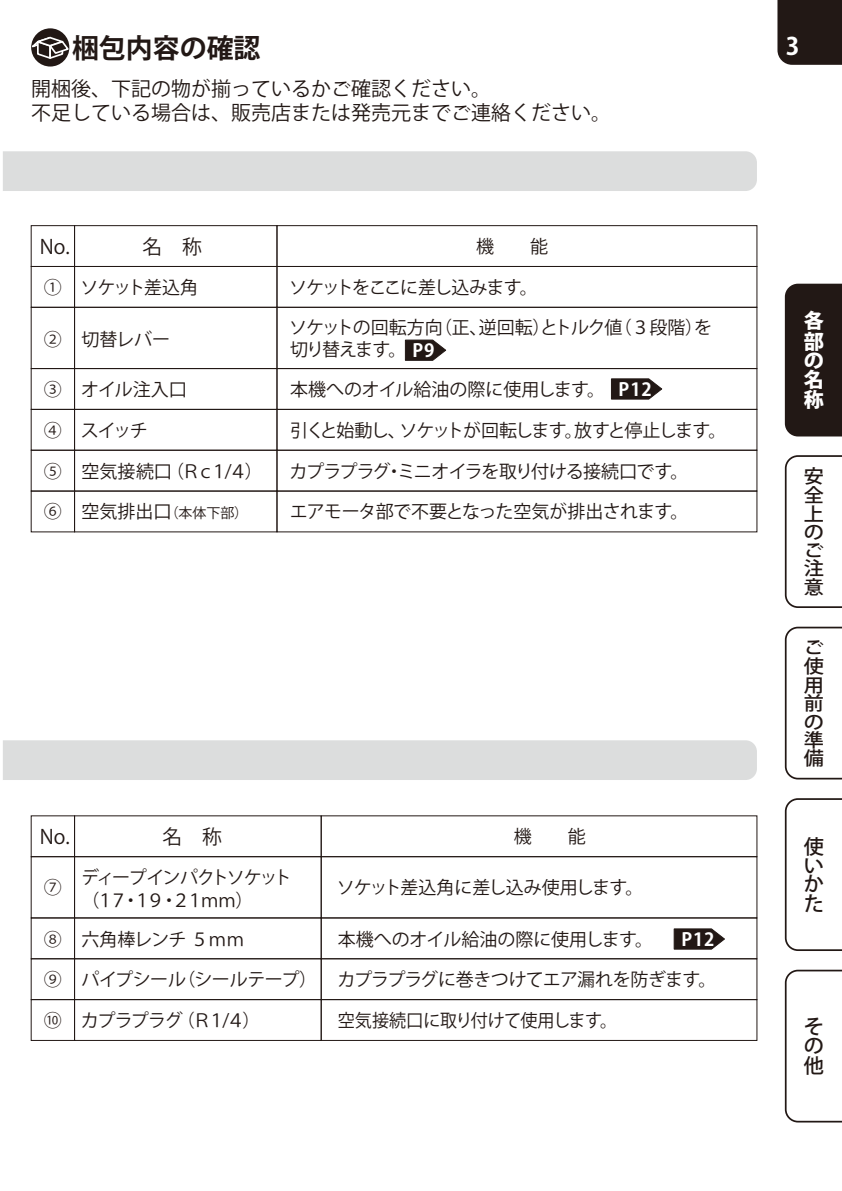
<style>
.page{position:relative;width:842px;height:1191px;background:#fff}
.page>*{position:absolute;margin:0;border:0;box-sizing:border-box;transform-origin:0 0}
.t1{font:700 27px "Koz Go Pr 6 N";color:#221815}
.t2{font:700 24px "Koz Go Pr 6 N";color:#fff}
.t3{font:500 20.2px/19.2px "Koz Go Pr 6 N";color:#221815;text-align:justify}
.t4{font:800 20.2px/19.6px "Koz Go Pr 6 N";color:#fff;text-align:justify}
.t5{font:20px/24px "Koz Go Pr 6 N";color:#221815}
.t6{font:19.8px "Koz Go Pr 6 N";color:#221815}
.t7{font:500 18.8px/18.4px "Koz Go Pr 6 N";color:#221815;text-align:justify;scale:1.08 1}
.t8{font:18px "Koz Go Pr 6 N";letter-spacing:-.04em;color:#221815}
.t9{font:18px "Koz Go Pr 6 N";color:#221815}
.t10{font:18px/21.6px "Koz Go Pr 6 N";letter-spacing:-.06em;color:#221815}
.t11{font:18px "Koz Go Pr 6 N";letter-spacing:-.08em;color:#221815}
.t12{font:18px/22.2px "Koz Go Pr 6 N";letter-spacing:-.12em;color:#221815}
.t13{font:18px "Koz Go Pr 6 N";letter-spacing:-.065em;color:#221815}
.t14{font:18px "Koz Go Pr 6 N";letter-spacing:-.01em;color:#221815;scale:.95 1}
.t15{font:18px "Koz Go Pr 6 N";letter-spacing:-.09em;color:#221815}
.t16{font:700 18px "Koz Go Pr 6 N";letter-spacing:.05em;color:#fff}
.s1{font-weight:700;color:#fff}
.s2{font-size:14px}
</style>
<div class="page">
<div style="left:276px;top:225px;width:481px;height:42px;border:1px solid #221815"></div>
<div style="left:74px;top:225px;width:203px;height:42px;border:1px solid #221815"></div>
<div style="left:31px;top:225px;width:44px;height:42px;border:1px solid #221815"></div>
<div style="left:276px;top:266px;width:481px;height:42px;border:1px solid #221815"></div>
<div style="left:74px;top:266px;width:203px;height:42px;border:1px solid #221815"></div>
<div style="left:31px;top:266px;width:44px;height:42px;border:1px solid #221815"></div>
<div style="left:276px;top:307px;width:481px;height:62px;border:1px solid #221815"></div>
<div style="left:74px;top:307px;width:203px;height:62px;border:1px solid #221815"></div>
<div style="left:31px;top:307px;width:44px;height:62px;border:1px solid #221815"></div>
<div style="left:276px;top:368px;width:481px;height:42px;border:1px solid #221815"></div>
<div style="left:74px;top:368px;width:203px;height:42px;border:1px solid #221815"></div>
<div style="left:31px;top:368px;width:44px;height:42px;border:1px solid #221815"></div>
<div style="left:276px;top:409px;width:481px;height:42px;border:1px solid #221815"></div>
<div style="left:74px;top:409px;width:203px;height:42px;border:1px solid #221815"></div>
<div style="left:31px;top:409px;width:44px;height:42px;border:1px solid #221815"></div>
<div style="left:276px;top:450px;width:481px;height:41px;border:1px solid #221815"></div>
<div style="left:74px;top:450px;width:203px;height:41px;border:1px solid #221815"></div>
<div style="left:31px;top:450px;width:44px;height:41px;border:1px solid #221815"></div>
<div style="left:276px;top:490px;width:481px;height:42px;border:1px solid #221815"></div>
<div style="left:74px;top:490px;width:203px;height:42px;border:1px solid #221815"></div>
<div style="left:31px;top:490px;width:44px;height:42px;border:1px solid #221815"></div>
<div style="left:321px;top:856px;width:436px;height:62px;border:1px solid #221815"></div>
<div style="left:74px;top:856px;width:248px;height:62px;border:1px solid #221815"></div>
<div style="left:31px;top:856px;width:44px;height:62px;border:1px solid #221815"></div>
<div style="left:321px;top:917px;width:436px;height:42px;border:1px solid #221815"></div>
<div style="left:74px;top:917px;width:248px;height:42px;border:1px solid #221815"></div>
<div style="left:31px;top:917px;width:44px;height:42px;border:1px solid #221815"></div>
<div style="left:321px;top:958px;width:436px;height:42px;border:1px solid #221815"></div>
<div style="left:74px;top:958px;width:248px;height:42px;border:1px solid #221815"></div>
<div style="left:31px;top:958px;width:44px;height:42px;border:1px solid #221815"></div>
<div style="left:321px;top:999px;width:436px;height:42px;border:1px solid #221815"></div>
<div style="left:74px;top:999px;width:248px;height:42px;border:1px solid #221815"></div>
<div style="left:31px;top:999px;width:44px;height:42px;border:1px solid #221815"></div>
<div style="left:784px;top:283px;width:58px;height:154px;background:#221815"></div>
<svg style="left:784px;top:455px;width:58px;height:153px"></svg>
<svg style="left:784px;top:626px;width:58px;height:154px"></svg>
<svg style="left:784px;top:798px;width:58px;height:153px"></svg>
<svg style="left:784px;top:969px;width:58px;height:154px"></svg>
<div style="left:777px;top:0;width:65px;height:65px;background:#221815"></div>
<div style="left:3px;top:151px;width:754px;height:40px;background:#dcdddd"></div>
<div style="left:3px;top:740px;width:754px;height:40px;background:#dcdddd"></div>
<div style="left:31px;top:28px;width:38px;height:39px;background:#221815;border-radius:50%"></div>
<svg style="left:31px;top:35px;width:39px;height:25px"></svg>
<svg style="left:404px;top:339px;width:43px;height:22px"></svg>
<svg style="left:610px;top:378px;width:53px;height:22px"></svg>
<svg style="left:673px;top:928px;width:52px;height:22px"></svg>
<h1 class="t1" style="left:72px;top:33px;width:190px">梱包内容の確認</h1>
<p class="t5" style="left:31px;top:77px;width:581px">開梱後、下記の物が揃っているかご確認ください。<br>不足している場合は、販売店または発売元までご連絡ください。</p>
<p class="t6" style="left:40px;top:235px;width:31px">No.</p>
<p class="t6" style="left:142px;top:235px;width:61px">名　称</p>
<p class="t8" style="left:476px;top:236px;width:73px">機　　能</p>
<p class="t13" style="left:44px;top:277px;width:156px">① ソケット差込角</p>
<p class="t15" style="left:289px;top:277px;width:250px">ソケットをここに差し込みます。</p>
<p class="t8" style="left:81px;top:329px;width:90px">切替レバー</p>
<p class="t10" style="left:289px;top:317px;width:424px">ソケットの回転方向（正、逆回転）とトルク値（３段階）を切り替えます。 <span class="s1">P9</span></p>
<p class="t8" style="left:44px;top:329px;width:19px">②</p>
<p class="t8" style="left:44px;top:379px;width:145px">③ オイル注入口</p>
<p class="t9" style="left:290px;top:379px;width:317px">本機へのオイル給油の際に使用します。</p>
<p class="t8" style="left:44px;top:420px;width:106px">④ スイッチ</p>
<p class="t11" style="left:290px;top:420px;width:438px">引くと始動し、ソケットが回転します。放すと停止します。</p>
<p class="t9" style="left:44px;top:461px;width:220px">⑤ 空気接続口（Ｒｃ１/４）</p>
<p class="t8" style="left:289px;top:461px;width:401px">カプラプラグ・ミニオイラを取り付ける接続口です。</p>
<p class="t16" style="left:619px;top:379px;width:35px">P12</p>
<p class="t8" style="left:44px;top:501px;width:206px">⑥ 空気排出口<span class="s2">（本体下部）</span></p>
<p class="t8" style="left:290px;top:501px;width:400px">エアモータ部で不要となった空気が排出されます。</p>
<p class="t6" style="left:40px;top:825px;width:31px">No.</p>
<p class="t6" style="left:162px;top:825px;width:61px">名　称</p>
<p class="t8" style="left:514px;top:826px;width:73px">機　　能</p>
<p class="t12" style="left:81px;top:867px;width:212px">ディープインパクトソケット（１７・１９・２１ｍｍ）</p>
<p class="t8" style="left:44px;top:877px;width:19px">⑦</p>
<p class="t8" style="left:337px;top:877px;width:308px">ソケット差込角に差し込み使用します。</p>
<p class="t9" style="left:44px;top:928px;width:202px">⑧ 六角棒レンチ ５ｍｍ</p>
<p class="t9" style="left:338px;top:928px;width:317px">本機へのオイル給油の際に使用します。</p>
<p class="t8" style="left:44px;top:969px;width:674px">⑨ パイプシール（シールテープ） カプラプラグに巻きつけてエア漏れを防ぎます。</p>
<p class="t13" style="left:44px;top:1010px;width:218px">⑩ カプラプラグ（Ｒ１/４）</p>
<p class="t14" style="left:338px;top:1010px;width:296px">空気接続口に取り付けて使用します。</p>
<p class="t16" style="left:681px;top:929px;width:35px">P12</p>
<h2 class="t2" style="left:786px;top:33px;width:15px">3</h2>
<p class="t4" style="left:804px;top:311px;width:21px">各部の名称</p>
<p class="t7" style="left:804px;top:467px;width:20px">安全上のご注意</p>
<p class="t7" style="left:804px;top:639px;width:20px">ご使用前の準備</p>
<p class="t3" style="left:804px;top:837px;width:21px">使いかた</p>
<p class="t3" style="left:804px;top:1017px;width:21px">その他</p>
</div>
